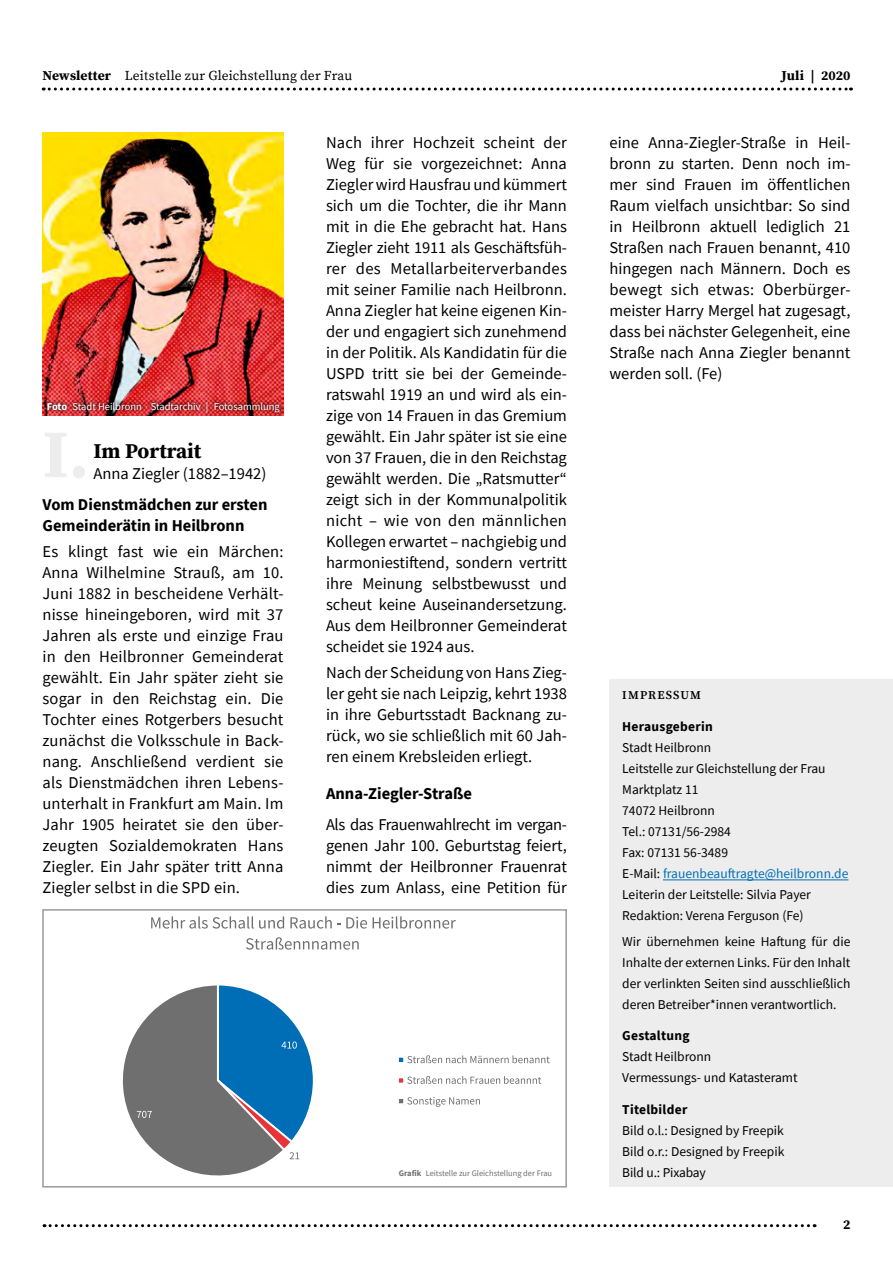
<style>
.page{position:relative;width:893px;height:1263px;background:#fff}
.page>*{position:absolute;margin:0;border:0;box-sizing:border-box;transform-origin:0 0}
.t1{font:700 21px "Source Serif Pro";color:#000}
.t2{font:16.5px/21px "Source Sans Pro";color:#000;text-align:justify}
.t3{font:700 16.5px/21px "Source Sans Pro";color:#000}
.t4{font:13.5px/21px "Source Sans Pro";color:#000}
.t5{font:13.5px "Source Serif Pro";letter-spacing:.01em;color:#000}
.t6{font:700 13.5px "Source Sans Pro";letter-spacing:.02em;color:#000}
.t7{font:700 13.5px "Source Serif Pro";letter-spacing:.005em;color:#000}
.t8{font:600 12px "Source Serif Pro";letter-spacing:.095em;color:#000}
.t9{font:10.5px "Source Sans Pro";color:#fff}
.t10{font:8.4px "Source Sans Pro";color:#706f6f}
.s1{font-weight:700}
.s2{color:#006eb7}
</style>
<div class="page">
<div style="left:609px;top:679px;width:284px;height:508px;background:#ededed"></div>
<hr style="left:663px;top:879px;width:185px;height:1px;background:#006eb7">
<svg style="left:122px;top:916px;width:428px;height:260px"></svg>
<div style="left:42px;top:909px;width:525px;height:278px;border:2px solid #9d9d9c"></div>
<img style="left:43px;top:132px;width:240px;height:266px">
<img style="left:43px;top:398px;width:241px;height:18px">
<svg style="left:43px;top:88px;width:808px;height:3px"></svg>
<svg style="left:44px;top:1224px;width:771px;height:3px"></svg>
<p class="t5" style="left:43px;top:66px;width:311px"><span class="s1">Newsletter</span> Leitstelle zur Gleichstellung der Frau</p>
<p class="t7" style="left:782px;top:66px;width:70px">Juli | 2020</p>
<p class="t9" style="left:47px;top:399px;width:235px"><span class="s1">Foto</span> Stadt Heilbronn . Stadtarchiv | Fotosammlung</p>
<p class="t1" style="left:93px;top:436px;width:109px">Im Portrait</p>
<p class="t2" style="left:94px;top:462px;width:174px">Anna Ziegler (1882–1942)</p>
<p class="t3" style="left:43px;top:494px;width:227px">Vom Dienstmädchen zur ersten<br>Gemeinderätin in Heilbronn</p>
<p class="t2" style="left:43px;top:541px;width:242px">Es klingt fast wie ein Märchen:<br>Anna Wilhelmine Strauß, am 10.<br>Juni 1882 in bescheidene Verhält&shy;nisse hineingeboren, wird mit 37<br>Jahren als erste und einzige Frau in den Heilbronner Gemeinderat gewählt. Ein Jahr später zieht sie sogar in den Reichstag ein. Die Tochter eines Rotgerbers besucht zunächst die Volksschule in Back&shy;nang. Anschließend verdient sie als Dienstmädchen ihren Lebens&shy;unterhalt in Frankfurt am Main. Im Jahr 1905 heiratet sie den über&shy;zeugten Sozialdemokraten Hans Ziegler. Ein Jahr später tritt Anna Ziegler selbst in die SPD ein.</p>
<p class="t2" style="left:326px;top:132px;width:242px">Nach ihrer Hochzeit scheint der Weg für sie vorgezeichnet: Anna Ziegler wird Hausfrau und kümmert sich um die Tochter, die ihr Mann mit in die Ehe gebracht hat. Hans Ziegler zieht 1911 als Geschäftsfüh&shy;rer des Metallarbeiterverbandes mit seiner Familie nach Heilbronn.<br>Anna Ziegler hat keine eigenen Kin&shy;der und engagiert sich zunehmend in der Politik. Als Kandidatin für die USPD tritt sie bei der Gemeinde&shy;ratswahl 1919 an und wird als ein&shy;zige von 14 Frauen in das Gremium gewählt. Ein Jahr später ist sie eine von 37 Frauen, die in den Reichstag gewählt werden. Die „Ratsmutter“ zeigt sich in der Kommunalpolitik nicht – wie von den männlichen Kollegen erwartet – nachgiebig und harmoniestiftend, sondern vertritt ihre Meinung selbstbewusst und scheut keine Auseinandersetzung.<br>Aus dem Heilbronner Gemeinderat scheidet sie 1924 aus.</p>
<p class="t2" style="left:326px;top:662px;width:242px">Nach der Scheidung von Hans Zieg&shy;ler geht sie nach Leipzig, kehrt 1938 in ihre Geburtsstadt Backnang zu&shy;rück, wo sie schließlich mit 60 Jah&shy;ren einem Krebsleiden erliegt.</p>
<p class="t3" style="left:326px;top:783px;width:148px">Anna-Ziegler-Straße</p>
<p class="t2" style="left:326px;top:814px;width:242px">Als das Frauenwahlrecht im vergan&shy;genen Jahr 100. Geburtstag feiert, nimmt der Heilbronner Frauenrat dies zum Anlass, eine Petition für</p>
<p class="t2" style="left:609px;top:132px;width:242px">eine Anna-Ziegler-Straße in Heil&shy;bronn zu starten. Denn noch im&shy;mer sind Frauen im öffentlichen Raum vielfach unsichtbar: So sind in Heilbronn aktuell lediglich 21<br>Straßen nach Frauen benannt, 410 hingegen nach Männern. Doch es bewegt sich etwas: Oberbürger&shy;meister Harry Mergel hat zugesagt, dass bei nächster Gelegenheit, eine Straße nach Anna Ziegler benannt werden soll. (Fe)</p>
<p class="t8" style="left:622px;top:687px;width:80px">IMPRESSUM</p>
<p class="t6" style="left:622px;top:717px;width:92px">Herausgeberin</p>
<p class="t4" style="left:622px;top:736px;width:228px">Stadt Heilbronn<br>Leitstelle zur Gleichstellung der Frau<br>Marktplatz 11<br>74072 Heilbronn<br>Tel.: 07131/56-2984<br>Fax: 07131 56-3489<br>E-Mail: <span class="s2">frauenbeauftragte@heilbronn.de<br></span>Leiterin der Leitstelle: Silvia Payer<br>Redaktion: Verena Ferguson (Fe)</p>
<p class="t4" style="left:622px;top:931px;width:230px;text-align:justify">Wir übernehmen keine Haftung für die Inhalte der externen Links. Für den Inhalt der verlinkten Seiten sind ausschließlich deren Betreiber*innen verantwortlich.</p>
<p class="t6" style="left:622px;top:1027px;width:69px">Gestaltung</p>
<p class="t4" style="left:622px;top:1046px;width:177px">Stadt Heilbronn<br>Vermessungs- und Katasteramt</p>
<p class="t6" style="left:622px;top:1100px;width:67px">Titelbilder</p>
<p class="t4" style="left:622px;top:1120px;width:164px">Bild o.l.: Designed by Freepik<br>Bild o.r.: Designed by Freepik</p>
<p class="t10" style="left:399px;top:1168px;width:155px"><span class="s1">Grafik</span> Leitstelle zur Gleichstellung der Frau</p>
<p class="t4" style="left:622px;top:1162px;width:85px">Bild u.: Pixabay</p>
<p class="t7" style="left:843px;top:1215px;width:9px">2</p>
</div>
